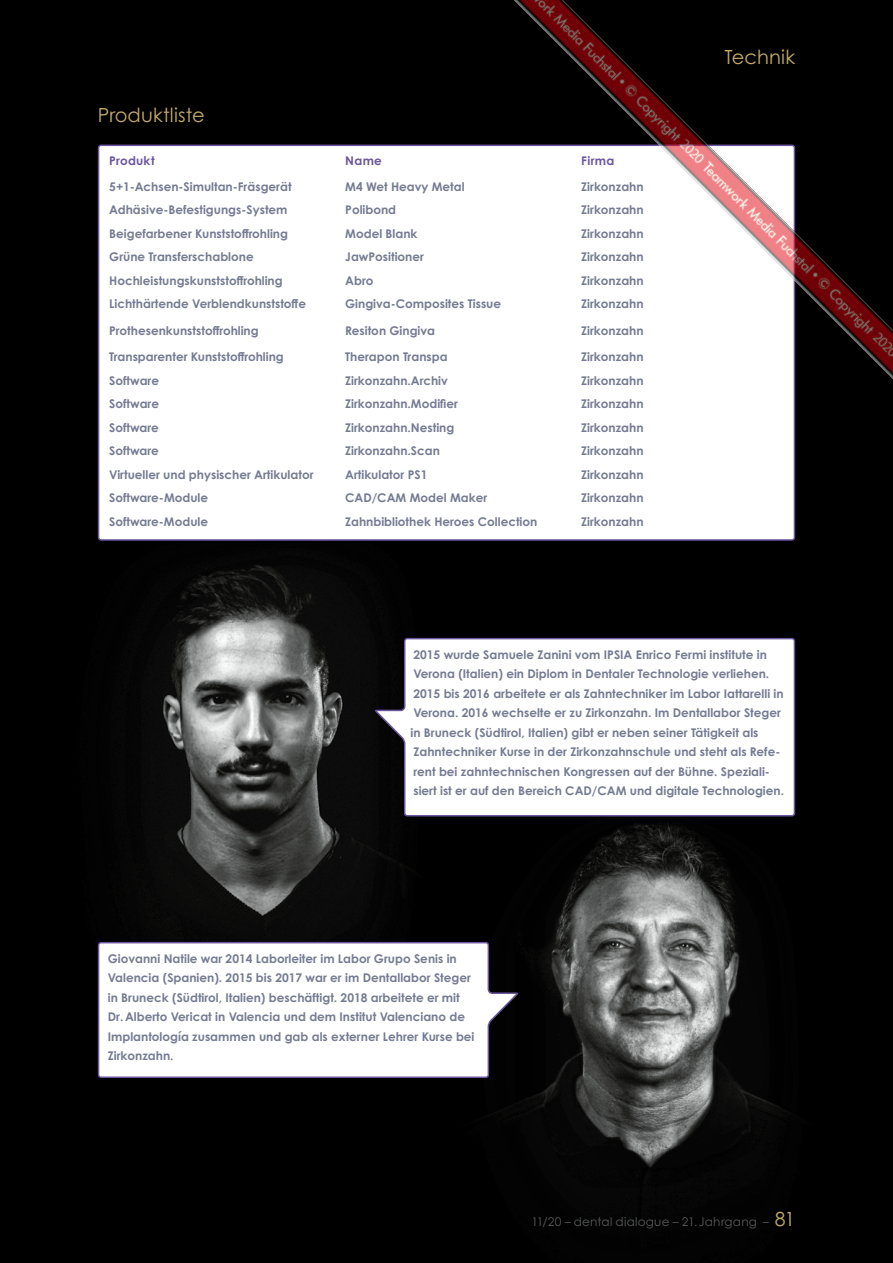
<style>
.page{position:relative;width:893px;height:1263px;background:#000}
.page>*{position:absolute;margin:0;border:0;box-sizing:border-box;transform-origin:0 0}
.t1{font:19.5px "Century Gothic Pro";letter-spacing:.005em;color:#c4aa6a}
.t2{font:700 12px/19.5px "Century Gothic Pro";color:#757b92}
.t3{font:12px "Century Gothic Pro";letter-spacing:.015em;color:#555756}
.t4{font:700 12px "Century Gothic Pro";letter-spacing:.025em;color:#6b579f}
.s1{font-size:19.5px;color:#c4aa6a}
</style>
<div class="page">
<img style="left:97px;top:519px;width:312px;height:422px">
<img style="left:497px;top:823px;width:294px;height:367px">
<div style="left:101px;top:148px;width:402px;height:26px;background:#fff"></div>
<div style="left:101px;top:174px;width:691px;height:364px;background:#fff"></div>
<hr style="left:101px;top:244px;width:236px;height:1px;background:#fff">
<hr style="left:337px;top:244px;width:236px;height:1px;background:#fff">
<hr style="left:101px;top:267px;width:236px;height:2px;background:#fff">
<hr style="left:101px;top:220px;width:236px;height:2px;background:#fff">
<hr style="left:337px;top:220px;width:236px;height:2px;background:#fff">
<hr style="left:337px;top:267px;width:236px;height:2px;background:#fff">
<hr style="left:101px;top:343px;width:236px;height:2px;background:#fff">
<hr style="left:337px;top:343px;width:236px;height:2px;background:#fff">
<hr style="left:101px;top:367px;width:236px;height:1px;background:#fff">
<hr style="left:337px;top:367px;width:236px;height:1px;background:#fff">
<hr style="left:101px;top:390px;width:236px;height:2px;background:#fff">
<hr style="left:337px;top:390px;width:236px;height:2px;background:#fff">
<hr style="left:101px;top:414px;width:236px;height:1px;background:#fff">
<hr style="left:337px;top:414px;width:236px;height:1px;background:#fff">
<hr style="left:573px;top:414px;width:221px;height:1px;background:#fff">
<hr style="left:101px;top:437px;width:236px;height:2px;background:#fff">
<hr style="left:337px;top:437px;width:236px;height:2px;background:#fff">
<hr style="left:573px;top:437px;width:221px;height:2px;background:#fff">
<hr style="left:101px;top:461px;width:236px;height:1px;background:#fff">
<hr style="left:337px;top:461px;width:236px;height:1px;background:#fff">
<hr style="left:573px;top:461px;width:221px;height:1px;background:#fff">
<hr style="left:101px;top:508px;width:236px;height:1px;background:#fff">
<hr style="left:337px;top:508px;width:236px;height:1px;background:#fff">
<hr style="left:573px;top:508px;width:221px;height:1px;background:#fff">
<svg style="left:374px;top:637px;width:422px;height:180px;background:#e9e8ea"></svg>
<svg style="left:97px;top:941px;width:422px;height:138px;background:#e7e6e8"></svg>
<img style="left:503px;top:0;width:390px;height:405px">
<h1 class="t1" style="left:98px;top:103px;width:109px">Produktliste</h1>
<p class="t4" style="left:109px;top:153px;width:47px">Produkt</p>
<p class="t4" style="left:345px;top:153px;width:38px">Name</p>
<p class="t4" style="left:581px;top:153px;width:35px">Firma</p>
<p class="t2" style="left:109px;top:177px;width:184px">5+1-Achsen-Simultan-Fräsgerät</p>
<p class="t2" style="left:345px;top:177px;width:121px">M4 Wet Heavy Metal</p>
<p class="t2" style="left:581px;top:177px;width:64px">Zirkonzahn</p>
<p class="t2" style="left:109px;top:200px;width:180px">Adhäsive-Befestigungs-System</p>
<p class="t2" style="left:345px;top:200px;width:52px">Polibond</p>
<p class="t2" style="left:581px;top:200px;width:64px">Zirkonzahn</p>
<p class="t2" style="left:109px;top:224px;width:180px">Beigefarbener Kunststoffrohling</p>
<p class="t2" style="left:345px;top:224px;width:74px">Model Blank</p>
<p class="t2" style="left:581px;top:224px;width:64px">Zirkonzahn</p>
<p class="t2" style="left:109px;top:247px;width:146px">Grüne Transferschablone</p>
<p class="t2" style="left:345px;top:247px;width:80px">JawPositioner</p>
<p class="t2" style="left:581px;top:247px;width:64px">Zirkonzahn</p>
<p class="t2" style="left:109px;top:271px;width:175px">Hochleistungskunststoffrohling</p>
<p class="t2" style="left:345px;top:271px;width:30px">Abro</p>
<p class="t2" style="left:581px;top:271px;width:64px">Zirkonzahn</p>
<p class="t2" style="left:109px;top:294px;width:198px">Lichthärtende Verblendkunststoffe</p>
<p class="t2" style="left:345px;top:294px;width:157px">Gingiva-Composites Tissue</p>
<p class="t2" style="left:581px;top:294px;width:64px">Zirkonzahn</p>
<p class="t2" style="left:109px;top:320px;width:151px">Prothesenkunststoffrohling</p>
<p class="t2" style="left:345px;top:320px;width:91px">Resiton Gingiva</p>
<p class="t2" style="left:581px;top:320px;width:64px">Zirkonzahn</p>
<p class="t2" style="left:109px;top:347px;width:176px">Transparenter Kunststoffrohling</p>
<p class="t2" style="left:345px;top:347px;width:104px">Therapon Transpa</p>
<p class="t2" style="left:581px;top:347px;width:64px">Zirkonzahn</p>
<p class="t2" style="left:109px;top:370px;width:51px">Software</p>
<p class="t2" style="left:345px;top:370px;width:104px">Zirkonzahn.Archiv</p>
<p class="t2" style="left:581px;top:370px;width:64px">Zirkonzahn</p>
<p class="t2" style="left:109px;top:394px;width:51px">Software</p>
<p class="t2" style="left:345px;top:394px;width:114px">Zirkonzahn.Modifier</p>
<p class="t2" style="left:581px;top:394px;width:64px">Zirkonzahn</p>
<p class="t2" style="left:109px;top:417px;width:51px">Software</p>
<p class="t2" style="left:345px;top:417px;width:111px">Zirkonzahn.Nesting</p>
<p class="t2" style="left:581px;top:417px;width:64px">Zirkonzahn</p>
<p class="t2" style="left:109px;top:441px;width:51px">Software</p>
<p class="t2" style="left:345px;top:441px;width:96px">Zirkonzahn.Scan</p>
<p class="t2" style="left:581px;top:441px;width:64px">Zirkonzahn</p>
<p class="t2" style="left:109px;top:464px;width:206px">Virtueller und physischer Artikulator</p>
<p class="t2" style="left:345px;top:464px;width:84px">Artikulator PS1</p>
<p class="t2" style="left:581px;top:464px;width:64px">Zirkonzahn</p>
<p class="t2" style="left:109px;top:488px;width:101px">Software-Module</p>
<p class="t2" style="left:345px;top:488px;width:144px">CAD/CAM Model Maker</p>
<p class="t2" style="left:581px;top:488px;width:64px">Zirkonzahn</p>
<p class="t2" style="left:109px;top:511px;width:101px">Software-Module</p>
<p class="t2" style="left:345px;top:511px;width:194px">Zahnbibliothek Heroes Collection</p>
<p class="t2" style="left:581px;top:511px;width:64px">Zirkonzahn</p>
<h1 class="t1" style="left:724px;top:45px;width:72px">Technik</h1>
<p class="t2" style="left:410px;top:644px;width:375px">2015 wurde Samuele Zanini vom IPSIA Enrico Fermi institute in Verona (Italien) ein Diplom in Dentaler Technologie verliehen.<br>2015 bis 2016 arbeitete er als Zahntechniker im Labor Iattarelli in Verona. 2016 wechselte er zu Zirkonzahn. Im Dentallabor Steger in Bruneck (Südtirol, Italien) gibt er neben seiner Tätigkeit als Zahntechniker Kurse in der Zirkonzahnschule und steht als Refe&shy;rent bei zahntechnischen Kongressen auf der Bühne. Speziali&shy;siert ist er auf den Bereich CAD/CAM und digitale Technologien.</p>
<p class="t2" style="left:108px;top:948px;width:368px">Giovanni Natile war 2014 Laborleiter im Labor Grupo Senis in Valencia (Spanien). 2015 bis 2017 war er im Dentallabor Steger in Bruneck (Südtirol, Italien) beschäftigt. 2018 arbeitete er mit Dr.Alberto Vericat in Valencia und dem Institut Valenciano de Implantología zusammen und gab als externer Lehrer Kurse bei Zirkonzahn.</p>
<p class="t3" style="left:531px;top:1215px;width:265px">11/20 – dental dialogue – 21.Jahrgang – <span class="s1">81</span></p>
</div>
